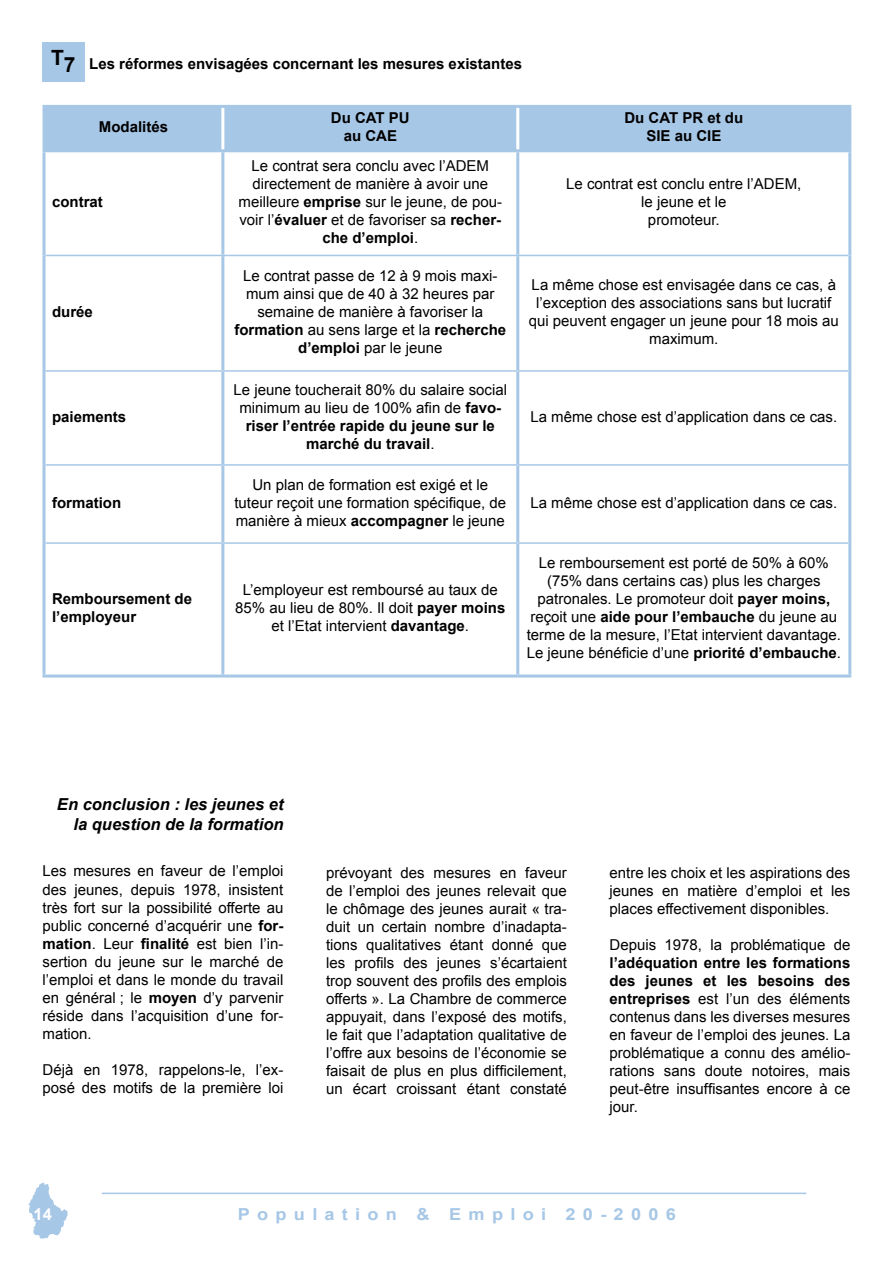
<style>
.page{position:relative;width:893px;height:1263px;background:#fff}
.page>*{position:absolute;margin:0;border:0;box-sizing:border-box;transform-origin:0 0}
.t1{font:italic 700 16.5px/19.8px "Arial";color:#000;text-align:right}
.t2{font:700 16.5px "Arial";letter-spacing:.4em;color:#a7c7e6;scale:1.1 1}
.t3{font:700 16.5px "Arial";color:#fff}
.t4{font:15px/18px "Arial";color:#000;text-align:center}
.t5{font:700 15px/18px "Arial";color:#000;text-align:center}
.s1{font-size:21px}
.s2{font-weight:700}
</style>
<div class="page">
<svg style="left:28px;top:1182px;width:40px;height:57px"></svg>
<hr style="left:102px;top:1192px;width:704px;height:2px;background:#a7c7e6">
<div style="left:43px;top:43px;width:42px;height:39px;background:#a7c7e6"></div>
<div style="left:46px;top:108px;width:802px;height:41px;background:#a7c7e6"></div>
<hr style="left:43px;top:152px;width:3px;height:103px;background:#a7c7e6">
<hr style="left:221px;top:152px;width:3px;height:103px;background:#a7c7e6">
<hr style="left:516px;top:152px;width:3px;height:103px;background:#a7c7e6">
<hr style="left:848px;top:152px;width:3px;height:103px;background:#a7c7e6">
<hr style="left:43px;top:255px;width:3px;height:116px;background:#a7c7e6">
<hr style="left:221px;top:256px;width:3px;height:114px;background:#a7c7e6">
<hr style="left:516px;top:256px;width:3px;height:114px;background:#a7c7e6">
<hr style="left:848px;top:255px;width:3px;height:116px;background:#a7c7e6">
<hr style="left:43px;top:371px;width:3px;height:94px;background:#a7c7e6">
<hr style="left:221px;top:372px;width:3px;height:92px;background:#a7c7e6">
<hr style="left:516px;top:372px;width:3px;height:92px;background:#a7c7e6">
<hr style="left:848px;top:371px;width:3px;height:94px;background:#a7c7e6">
<hr style="left:43px;top:465px;width:3px;height:78px;background:#a7c7e6">
<hr style="left:221px;top:466px;width:3px;height:76px;background:#a7c7e6">
<hr style="left:516px;top:466px;width:3px;height:76px;background:#a7c7e6">
<hr style="left:848px;top:465px;width:3px;height:78px;background:#a7c7e6">
<hr style="left:43px;top:543px;width:3px;height:131px;background:#a7c7e6">
<hr style="left:221px;top:544px;width:3px;height:130px;background:#a7c7e6">
<hr style="left:516px;top:544px;width:3px;height:130px;background:#a7c7e6">
<hr style="left:848px;top:543px;width:3px;height:131px;background:#a7c7e6">
<hr style="left:43px;top:674px;width:180px;height:3px;background:#a7c7e6">
<hr style="left:223px;top:674px;width:295px;height:3px;background:#a7c7e6">
<hr style="left:518px;top:674px;width:333px;height:3px;background:#a7c7e6">
<hr style="left:46px;top:255px;width:177px;height:1px;background:#a7c7e6">
<hr style="left:223px;top:255px;width:295px;height:1px;background:#a7c7e6">
<hr style="left:518px;top:255px;width:330px;height:1px;background:#a7c7e6">
<hr style="left:46px;top:370px;width:177px;height:2px;background:#a7c7e6">
<hr style="left:223px;top:370px;width:295px;height:2px;background:#a7c7e6">
<hr style="left:518px;top:370px;width:330px;height:2px;background:#a7c7e6">
<hr style="left:46px;top:464px;width:177px;height:2px;background:#a7c7e6">
<hr style="left:223px;top:464px;width:295px;height:2px;background:#a7c7e6">
<hr style="left:518px;top:464px;width:330px;height:2px;background:#a7c7e6">
<hr style="left:46px;top:542px;width:177px;height:2px;background:#a7c7e6">
<hr style="left:223px;top:542px;width:295px;height:2px;background:#a7c7e6">
<hr style="left:518px;top:542px;width:330px;height:2px;background:#a7c7e6">
<hr style="left:43px;top:105px;width:180px;height:3px;background:#a7c7e6">
<hr style="left:43px;top:108px;width:3px;height:41px;background:#a7c7e6">
<hr style="left:223px;top:105px;width:295px;height:3px;background:#a7c7e6">
<hr style="left:518px;top:105px;width:333px;height:3px;background:#a7c7e6">
<hr style="left:848px;top:108px;width:3px;height:41px;background:#a7c7e6">
<hr style="left:43px;top:149px;width:180px;height:3px;background:#a7c7e6">
<hr style="left:223px;top:149px;width:295px;height:3px;background:#a7c7e6">
<hr style="left:518px;top:149px;width:333px;height:3px;background:#a7c7e6">
<hr style="left:221px;top:108px;width:3px;height:41px;background:#fff">
<hr style="left:516px;top:108px;width:3px;height:41px;background:#fff">
<p class="t5" style="left:51px;top:55px;width:472px"><sup>T</sup><span class="s1">7</span> Les réformes envisagées concernant les mesures existantes</p>
<p class="t5" style="left:99px;top:119px;width:71px">Modalités</p>
<p class="t5" style="left:331px;top:110px;width:80px">Du CAT PU au CAE</p>
<p class="t5" style="left:624px;top:110px;width:120px">Du CAT PR et du<br>SIE au CIE</p>
<p class="t5" style="left:52px;top:194px;width:52px">contrat</p>
<p class="t5" style="left:52px;top:303px;width:42px">durée</p>
<p class="t5" style="left:52px;top:408px;width:76px">paiements</p>
<p class="t5" style="left:52px;top:494px;width:71px">formation</p>
<p class="t4" style="left:239px;top:157px;width:265px">Le contrat sera conclu avec l’ADEM directement de manière à avoir une meilleure <span class="s2">emprise</span> sur le jeune, de pou&shy;voir l’<span class="s2">évaluer</span> et de favoriser sa <span class="s2">recher&shy;che d’emploi</span>.</p>
<p class="t4" style="left:566px;top:175px;width:237px">Le contrat est conclu entre l’ADEM, le jeune et le<br>promoteur.</p>
<p class="t4" style="left:234px;top:267px;width:273px">Le contrat passe de 12 à 9 mois maxi&shy;mum ainsi que de 40 à 32 heures par semaine de manière à favoriser la <span class="s2">formation</span> au sens large et la <span class="s2">recherche d’emploi</span> par le jeune</p>
<p class="t4" style="left:529px;top:276px;width:312px">La même chose est envisagée dans ce cas, à l’exception des associations sans but lucratif qui peuvent engager un jeune pour 18 mois au maximum.</p>
<p class="t4" style="left:234px;top:381px;width:275px">Le jeune toucherait 80% du salaire social minimum au lieu de 100% afin de <span class="s2">favo&shy;riser l’entrée rapide du jeune sur le marché du travail</span>.</p>
<p class="t4" style="left:234px;top:476px;width:273px">Un plan de formation est exigé et le tuteur reçoit une formation spécifique, de manière à mieux <span class="s2">accompagner</span> le jeune</p>
<p class="t4" style="left:530px;top:408px;width:308px">La même chose est d’application dans ce cas.</p>
<p class="t4" style="left:530px;top:494px;width:308px">La même chose est d’application dans ce cas.</p>
<p class="t5" style="left:52px;top:590px;width:142px;text-align:left">Remboursement de l’employeur</p>
<p class="t4" style="left:235px;top:581px;width:272px">L’employeur est remboursé au taux de<br>85% au lieu de 80%. Il doit <span class="s2">payer moins </span>et l’Etat intervient <span class="s2">davantage</span>.</p>
<p class="t4" style="left:527px;top:554px;width:316px">Le remboursement est porté de 50% à 60% (75% dans certains cas) plus les charges patronales. Le promoteur doit <span class="s2">payer moins, </span>reçoit une <span class="s2">aide pour l’embauche</span> du jeune au terme de la mesure, l’Etat intervient davantage.<br>Le jeune bénéficie d’une <span class="s2">priorité d’embauche</span>.</p>
<p class="t1" style="left:57px;top:795px;width:228px">En conclusion : les jeunes et la question de la formation</p>
<p class="t4" style="left:43px;top:862px;width:242px;text-align:justify">Les mesures en faveur de l’emploi des jeunes, depuis 1978, insistent très fort sur la possibilité offerte au public concerné d’acquérir une <span class="s2">for&shy;mation</span>. Leur <span class="s2">finalité</span> est bien l’in&shy;sertion du jeune sur le marché de l’emploi et dans le monde du travail en général ; le <span class="s2">moyen</span> d’y parvenir réside dans l’acquisition d’une for&shy;mation.</p>
<p class="t4" style="left:43px;top:1060px;width:242px;text-align:left">Déjà en 1978, rappelons-le, l’ex&shy;posé des motifs de la première loi</p>
<p class="t4" style="left:326px;top:864px;width:242px;text-align:justify">prévoyant des mesures en faveur de l’emploi des jeunes relevait que le chômage des jeunes aurait « tra&shy;duit un certain nombre d’inadapta&shy;tions qualitatives étant donné que les profils des jeunes s’écartaient trop souvent des profils des emplois offerts ». La Chambre de commerce appuyait, dans l’exposé des motifs, le fait que l’adaptation qualitative de l’offre aux besoins de l’économie se faisait de plus en plus difficilement, un écart croissant étant constaté</p>
<p class="t4" style="left:609px;top:863px;width:242px;text-align:justify">entre les choix et les aspirations des jeunes en matière d’emploi et les places effectivement disponibles.</p>
<p class="t4" style="left:609px;top:935px;width:242px">Depuis 1978, la problématique de</p>
<p class="t4" style="left:609px;top:953px;width:242px;text-align:justify"><span class="s2">l’adéquation entre les formations des jeunes et les besoins des entreprises</span> est l’un des éléments contenus dans les diverses mesures en faveur de l’emploi des jeunes. La problématique a connu des amélio&shy;rations sans doute notoires, mais peut-être insuffisantes encore à ce jour.</p>
<p class="t3" style="left:34px;top:1203px;width:19px">14</p>
<p class="t2" style="left:238px;top:1203px;width:400px">Population &amp; Emploi 20-2006</p>
</div>
